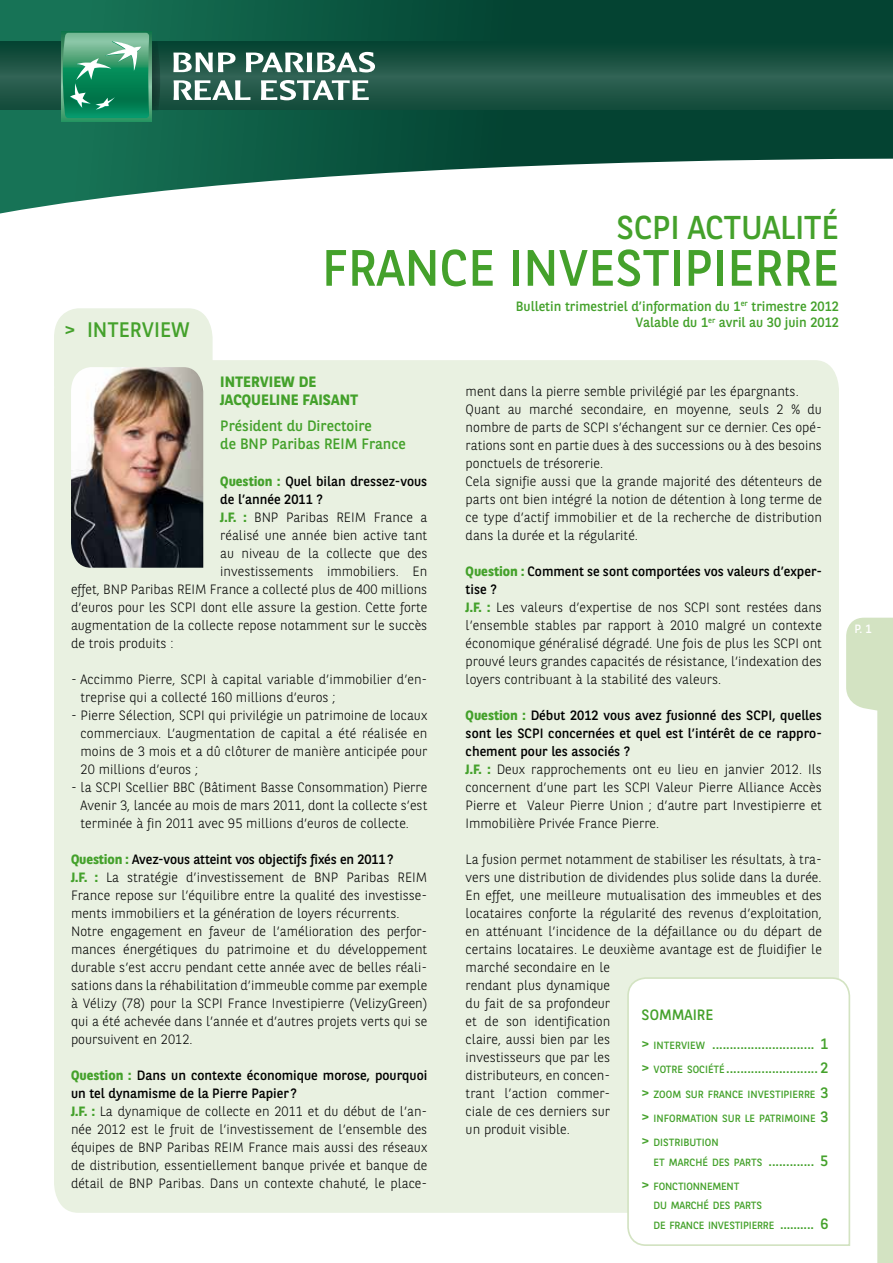
<style>
.page{position:relative;width:893px;height:1263px;background:#fff}
.page>*{position:absolute;margin:0;border:0;box-sizing:border-box;transform-origin:0 0}
.t1{font:51px "BNPP Sans";color:#44a12b}
.t2{font:33px "BNPP Sans";letter-spacing:-.01em;color:#44a12b}
.t3{font:21px "BNPP Sans";color:#44a12b}
.t4{font:15px/29px "BNPP Sans";color:#44a12b}
.t5{font:15px/18px "BNPP Sans";color:#44a12b}
.t6{font:700 15px/18px "BNPP Sans";color:#44a12b}
.t7{font:300 13.5px/18px "BNPP Sans";color:#000}
.t8{font:13.5px/16.5px "BNPP Sans";color:#44a12b;text-align:right}
.t9{font:12px "BNPP Sans";color:#fff}
.t10{font:10.5px/19.5px "BNPP Sans";color:#44a12b}
.s1{font-weight:700;color:#44a12b}
.s2{font-weight:400}
.s3{font-style:inherit}
.s4{font-size:10.5px}
.s5{font-size:15px}
</style>
<div class="page">
<svg style="left:846px;top:618px;width:47px;height:645px"></svg>
<svg style="left:0;top:0;width:893px;height:213px"></svg>
<svg style="left:0;top:42px;width:893px;height:68px;background:#1c5343"></svg>
<div style="left:61px;top:31px;width:90px;height:90px;background:linear-gradient(to right,#2e9865,#2e9865)"></div>
<svg style="left:63px;top:33px;width:97px;height:85px;background:#399872"></svg>
<svg style="left:174px;top:80px;width:76px;height:20px"></svg>
<svg style="left:261px;top:80px;width:108px;height:20px"></svg>
<svg style="left:173px;top:53px;width:62px;height:19px"></svg>
<svg style="left:246px;top:52px;width:129px;height:20px"></svg>
<div style="left:54px;top:308px;width:785px;height:905px;background:#e9f1e1"></div>
<img style="left:71px;top:367px;width:132px;height:201px">
<svg style="left:626px;top:976px;width:225px;height:271px"></svg>
<h3 class="t3" style="left:65px;top:315px;width:127px">&gt; Intervi ew</h3>
<h2 class="t2" style="left:617px;top:205px;width:219px">SCPI ACTUALITÉ</h2>
<h1 class="t1" style="left:322px;top:233px;width:316px">france Investipi</h1>
<h1 class="t1" style="left:727px;top:233px;width:113px">erre</h1>
<p class="t8" style="left:516px;top:297px;width:325px">Bulletin trimestriel d’information du 1<sup>er</sup> trimestre 2012<br>Valable du 1<sup>er</sup> avril au 30 juin 2012</p>
<p class="t6" style="left:220px;top:372px;width:97px">INTERVIEW DE jacqueline</p>
<p class="t6" style="left:303px;top:390px;width:47px">faisant</p>
<p class="t5" style="left:220px;top:416px;width:187px">Président du Directoire<br>de BNP Paribas REIM France</p>
<p class="t7" style="left:220px;top:472px;width:209px"><span class="s1">Question :</span> <span class="s2">Quel bilan dressez-vous de l’année 2011 ?<br></span><span class="s1">J.F. :</span> BNP Paribas REIM France a réalisé une année bien active tant au niveau de la collecte que des investissements immobiliers. En</p>
<p class="t7" style="left:71px;top:580px;width:358px;text-align:justify;text-indent:139px">France a collecté plus de 400 millions d’euros pour les SCPI dont elle assure la gestion. Cette forte augmentation de la collecte repose notamment sur le succès de trois produits :</p>
<p class="t7" style="left:81px;top:670px;width:348px;text-indent:-10px">- Accimmo Pierre, SCPI à capital variable d’immobilier d’en&shy;treprise qui a collecté 160 millions d’euros ;</p>
<p class="t7" style="left:81px;top:706px;width:348px;text-align:justify;text-indent:-10px">- Pierre Sélection, SCPI qui privilégie un patrimoine de locaux commerciaux. L’augmentation de capital a été réalisée en moins de 3 mois et a dû clôturer de manière anticipée pour 20 millions d’euros ;</p>
<p class="t7" style="left:81px;top:778px;width:348px;text-align:justify;text-indent:-10px">- la SCPI Scellier BBC (Bâtiment Basse Consommation) Pierre Avenir 3, lancée au mois de mars 2011, dont la collecte s’est terminée à fin 2011 avec 95 millions d’euros de collecte.</p>
<p class="t7" style="left:71px;top:850px;width:358px"><span class="s1">Question :</span> <span class="s2">Avez-vous atteint vos objectifs fixés en 2011?<br></span><span class="s1">J.F. :</span> La stratégie d’investissement de BNP Paribas REIM France repose sur l’équilibre entre la qualité des investisse&shy;ments immobiliers et la génération de loyers récurrents.<br>Notre engagement en faveur de l’amélioration des perfor&shy;mances énergétiques du patrimoine et du développement durable s’est accru pendant cette année avec de belles réali&shy;sations dans la réhabilitation d’immeuble comme par exemple à Vélizy (78) pour la SCPI France Investipierre (VelizyGreen) qui a été achevée dans l’année et d’autres projets verts qui se poursuivent en 2012.</p>
<p class="t7" style="left:71px;top:1066px;width:358px"><span class="s1">Question :</span> <span class="s2">Dans un contexte économique morose, pourquoi un tel dynamisme de la Pierre Papier ?<br></span><span class="s1">J.F. :</span> La dynamique de collecte en 2011 et du début de l’an&shy;née 2012 est le fruit de l’investissement de l’ensemble des équipes de BNP Paribas Reim</p>
<p class="t7" style="left:71px;top:580px;width:121px">effet, BNP Paribas Reim</p>
<p class="t7" style="left:71px;top:1138px;width:358px;text-align:justify;text-indent:177px">France mais aussi des réseaux de distribution, essentiellement banque privée et banque de détail de BNP Paribas. Dans un contexte chahuté, le place-</p>
<p class="t7" style="left:466px;top:382px;width:358px">ment dans la pierre semble privilégié par les épargnants.<br>Quant au marché secondaire, en moyenne, seuls 2 % du nombre de parts de SCPI s’échangent sur ce dernier. Ces opé&shy;rations sont en partie dues à des successions ou à des besoins ponctuels de trésorerie.<br>Cela signifie aussi que la grande majorité des détenteurs de parts ont bien intégré la notion de détention à long terme de ce type d’actif immobilier et de la recherche de distribution dans la durée et la régularité.</p>
<p class="t7" style="left:466px;top:561px;width:358px"><span class="s1">Question :</span> <span class="s2">Comment se sont comportées vos valeurs d’exper&shy;tise ?<br></span><span class="s1">J.F. :</span> Les valeurs d’expertise de nos SCPI sont restées dans l’ensemble stables par rapport à 2010 malgré un contexte économique généralisé dégradé. Une fois de plus les SCPI ont prouvé leurs grandes capacités de résistance, l’indexation des loyers contribuant à la stabilité des valeurs.</p>
<p class="t7" style="left:466px;top:705px;width:358px"><span class="s1">Question :</span> <span class="s2">Début 2012 vous avez fusionné des SCPI, quelles sont les SCPI concernées et quel est l’intérêt de ce rappro&shy;chement pour les associés ?<br></span><span class="s1">J.F. :</span> Deux rapprochements ont eu lieu en janvier 2012. Ils concernent d’une part les SCPI Valeur Pierre Alliance Accès Pierre et Valeur Pierre Union ; d’autre part Investipierre et Immobilière Privée France Pierre.</p>
<p class="t7" style="left:466px;top:849px;width:358px">La fusion permet notamment de stabiliser les résultats, à tra&shy;vers une distribution de dividendes plus solide dans la durée.<br>En effet, une meilleure mutualisation des immeubles et des locataires conforte la régularité des revenus d’exploitation, en atténuant l’incidence de la défaillance ou du départ de certains locataires. Le deuxième avantage est de fluidifier le marché secondaire en le<br>rendant plus dynamique<br>du fait de sa profondeur<br>et de son identification<br>claire, aussi bien par les<br>investisseurs que par les<br>distributeurs, en concen-<br>trant l’action commer-<br>ciale de ces derniers sur<br>un produit visible.</p>
<p class="t5" style="left:642px;top:1005px;width:30px">SOMMA</p>
<p class="t4" style="left:642px;top:1000px;width:188px;text-indent:51px"><span class="s3">IRE<br>&gt;</span> <span class="s4">INTERVIEW</span> ............................. 1</p>
<p class="t4" style="left:642px;top:1053px;width:188px"><span class="s3">&gt;</span> <span class="s4">VOTRE SOCIÉTÉ</span> .......................... 2</p>
<p class="t10" style="left:642px;top:1084px;width:188px"><span class="s5">&gt;</span> ZOOM SUR FRANCE INVESTIPIERRE <span class="s5">3</span></p>
<p class="t10" style="left:642px;top:1108px;width:188px"><span class="s5">&gt;</span> INFORMATION SUR LE PATRIMOINE <span class="s5">3</span></p>
<p class="t10" style="left:654px;top:1132px;width:176px;text-indent:-12px"><span class="s5">&gt;</span> DISTRIBUTION<br>ET MARCHÉ DES PARTS <span class="s5">............. 5</span></p>
<p class="t10" style="left:654px;top:1176px;width:176px;text-indent:-12px"><span class="s5">&gt;</span> FONCTIONNEMENT<br>DU MARCHÉ DES PARTS<br>DE FRANCE INVESTIPIERRE <span class="s5">.......... 6</span></p>
<p class="t9" style="left:855px;top:620px;width:19px">P. 1</p>
</div>
